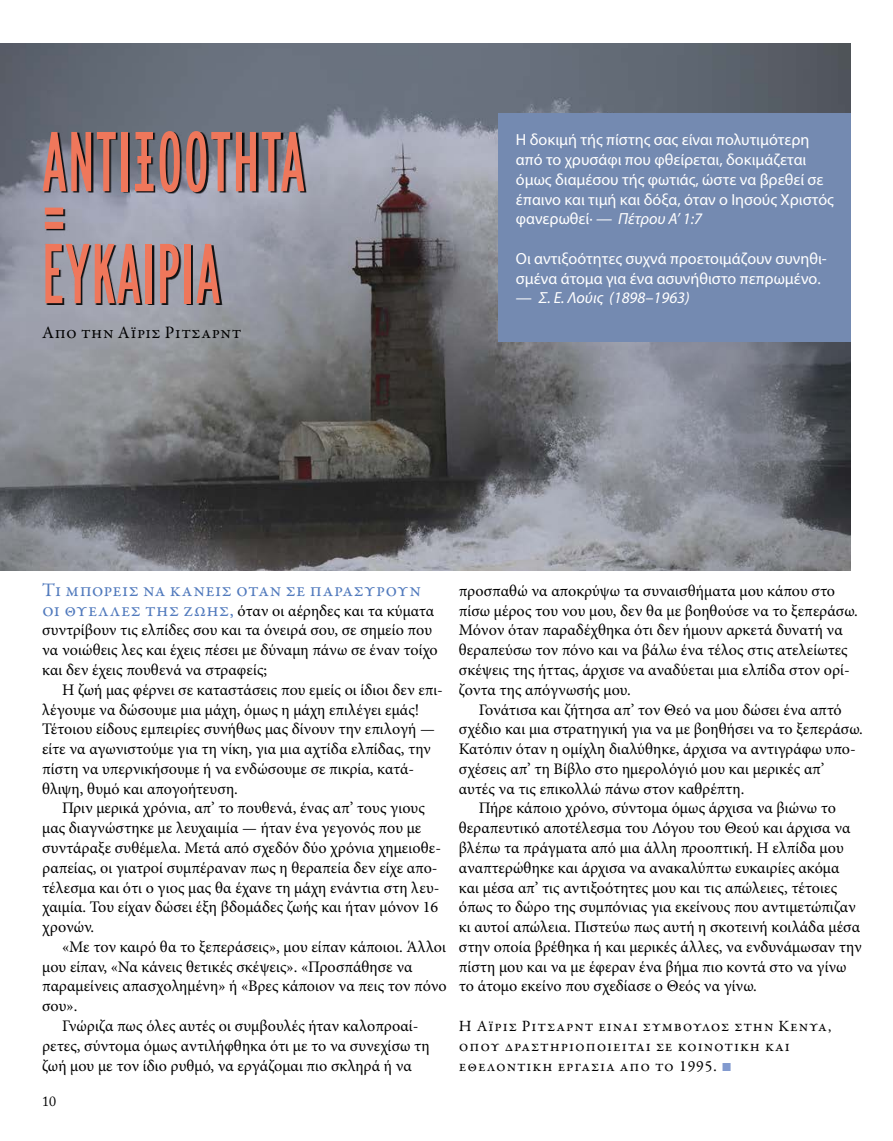
<style>
.page{position:relative;width:893px;height:1141px;background:#fff}
.page>*{position:absolute;margin:0;border:0;box-sizing:border-box;transform-origin:0 0}
.t1{font:91px "PF Highway Gothic Compressed";letter-spacing:.02em;color:#ef775b;scale:.76 1}
.t2{font:19.25px "Garamond Premr Pro";letter-spacing:.015em;color:#517abd}
.t3{font:17.5px "Garamond Premr Pro";letter-spacing:.035em;color:#000}
.t4{font:16.1px/19.8px "Minion Pro";color:#000}
.t5{font:16.1px/19.8px "Myriad Pro";color:#fff}
.t6{font:italic 16.1px "Myriad Pro";color:#fff}
.t7{font:15.75px/19.8px "Garamond Premr Pro";letter-spacing:.06em;color:#000}
.t8{font:14px "Adobe Caslon Pro";color:#000}
.s1{font-style:italic}
.s2{font-style:normal}
.s3{font-family:"Garamond Premr Pro";font-size:19.25px;color:#517abd}
.s4{font-family:"Arial";font-size:17.32px;color:#829acf}
</style>
<div class="page">
<img style="left:0;top:43px;width:851px;height:527px">
<div style="left:498px;top:113px;width:353px;height:228px;background:#748ab1"></div>
<div style="left:44px;top:132px;width:262px;height:173px;background:#000;opacity:.9"></div>
<h1 class="t1" style="left:42px;top:117px;width:347px">ΑΝΤΙΞΟΌΤΗΤΑ</h1>
<h1 class="t1" style="left:42px;top:173px;width:33px">=</h1>
<h1 class="t1" style="left:42px;top:229px;width:236px">ΕΥΚΑΙΡΊΑ</h1>
<p class="t3" style="left:42px;top:322px;width:201px">Από την Άιρις Ρίτσαρντ</p>
<p class="t5" style="left:516px;top:130px;width:320px">Η δοκιμή τής πίστης σας είναι πολυτιμότερη από το χρυσάφι που φθείρεται, δοκιμάζεται όμως διαμέσου τής φωτιάς, ώστε να βρεθεί σε έπαινο και τιμή και δόξα, όταν ο Ιησούς Χριστός φανερωθεί· <span class="s1">— Πέτρου Α’ 1:7</span></p>
<p class="t5" style="left:516px;top:248px;width:312px">Οι αντιξοότητες συχνά προετοιμάζουν συνηθι&shy;σμένα άτομα για ένα ασυνήθιστο πεπρωμένο.</p>
<p class="t6" style="left:516px;top:288px;width:175px"><span class="s2">—</span> Σ. Ε. Λούις (1898–1963)</p>
<p class="t2" style="left:42px;top:578px;width:380px">Τι μπορείς να κάνεις όταν σε παρασυρουν</p>
<p class="t4" style="left:42px;top:601px;width:397px"><span class="s3">οι θυελλεσ της ζωής,</span> όταν οι αέρηδες και τα κύματα συντρίβουν τις ελπίδες σου και τα όνειρά σου, σε σημείο που να νοιώθεις λες και έχεις πέσει με δύναμη πάνω σε έναν τοίχο και δεν έχεις πουθενά να στραφείς;</p>
<p class="t4" style="left:42px;top:680px;width:402px;text-indent:20px">Η ζωή μας φέρνει σε καταστάσεις που εμείς οι ίδιοι δεν επι&shy;λέγουμε να δώσουμε μια μάχη, όμως η μάχη επιλέγει εμάς!<br>Τέτοιου είδους εμπειρίες συνήθως μας δίνουν την επιλογή — είτε να αγωνιστούμε για τη νίκη, για μια αχτίδα ελπίδας, την πίστη να υπερνικήσουμε ή να ενδώσουμε σε πικρία, κατά&shy;θλιψη, θυμό και απογοήτευση.</p>
<p class="t4" style="left:42px;top:798px;width:400px;text-indent:20px">Πριν μερικά χρόνια, απ’ το πουθενά, ένας απ’ τους γιους μας διαγνώστηκε με λευχαιμία — ήταν ένα γεγονός που με συντάραξε συθέμελα. Μετά από σχεδόν δύο χρόνια χημειοθε&shy;ραπείας, οι γιατροί συμπέραναν πως η θεραπεία δεν είχε απο&shy;τέλεσμα και ότι ο γιος μας θα έχανε τη μάχη ενάντια στη λευ&shy;χαιμία. Του είχαν δώσει έξη βδομάδες ζωής και ήταν μόνον 16 χρονών.</p>
<p class="t4" style="left:62px;top:937px;width:386px">«Με τον καιρό θα το ξεπεράσεις», μου είπαν κάποιοι. Άλλοι</p>
<p class="t4" style="left:42px;top:957px;width:372px">μου είπαν, «Να κάνεις θετικές σκέψεις». «Προσπάθησε να</p>
<p class="t4" style="left:42px;top:976px;width:406px">παραμείνεις απασχολημένη» ή «Βρες κάποιον να πεις τον πόνο</p>
<p class="t4" style="left:42px;top:996px;width:37px">σου».</p>
<p class="t4" style="left:62px;top:1016px;width:358px">Γνώριζα πως όλες αυτές οι συμβουλές ήταν καλοπροαί-</p>
<p class="t4" style="left:42px;top:1036px;width:389px">ρετες, σύντομα όμως αντιλήφθηκα ότι με το να συνεχίσω τη</p>
<p class="t4" style="left:42px;top:1056px;width:371px">ζωή μου με τον ίδιο ρυθμό, να εργάζομαι πιο σκληρά ή να</p>
<p class="t8" style="left:42px;top:1093px;width:15px">10</p>
<p class="t4" style="left:459px;top:581px;width:401px">προσπαθώ να αποκρύψω τα συναισθήματα μου κάπου στο πίσω μέρος του νου μου, δεν θα με βοηθούσε να το ξεπεράσω.<br>Μόνον όταν παραδέχθηκα ότι δεν ήμουν αρκετά δυνατή να θεραπεύσω τον πόνο και να βάλω ένα τέλος στις ατελείωτες σκέψεις της ήττας, άρχισε να αναδύεται μια ελπίδα στον ορί&shy;ζοντα της απόγνωσής μου.</p>
<p class="t4" style="left:479px;top:700px;width:365px">Γονάτισα και ζήτησα απ’ τον Θεό να μου δώσει ένα απτό</p>
<p class="t4" style="left:459px;top:719px;width:406px">σχέδιο και μια στρατηγική για να με βοηθήσει να το ξεπεράσω.</p>
<p class="t4" style="left:459px;top:739px;width:398px">Κατόπιν όταν η ομίχλη διαλύθηκε, άρχισα να αντιγράφω υπο-</p>
<p class="t4" style="left:459px;top:759px;width:367px">σχέσεις απ’ τη Βίβλο στο ημερολόγιό μου και μερικές απ’</p>
<p class="t4" style="left:459px;top:779px;width:287px">αυτές να τις επικολλώ πάνω στον καθρέπτη.</p>
<p class="t4" style="left:479px;top:798px;width:359px">Πήρε κάποιο χρόνο, σύντομα όμως άρχισα να βιώνω το</p>
<p class="t4" style="left:459px;top:818px;width:393px">θεραπευτικό αποτέλεσμα του Λόγου του Θεού και άρχισα να</p>
<p class="t4" style="left:459px;top:838px;width:386px">βλέπω τα πράγματα από μια άλλη προοπτική. Η ελπίδα μου</p>
<p class="t4" style="left:459px;top:858px;width:382px">αναπτερώθηκε και άρχισα να ανακαλύπτω ευκαιρίες ακόμα</p>
<p class="t4" style="left:459px;top:878px;width:380px">και μέσα απ’ τις αντιξοότητες μου και τις απώλειες, τέτοιες</p>
<p class="t4" style="left:459px;top:897px;width:398px">όπως το δώρο της συμπόνιας για εκείνους που αντιμετώπιζαν</p>
<p class="t4" style="left:459px;top:917px;width:403px">κι αυτοί απώλεια. Πιστεύω πως αυτή η σκοτεινή κοιλάδα μέσα</p>
<p class="t4" style="left:459px;top:937px;width:404px">στην οποία βρέθηκα ή και μερικές άλλες, να ενδυνάμωσαν την</p>
<p class="t4" style="left:459px;top:957px;width:389px">πίστη μου και να με έφεραν ένα βήμα πιο κοντά στο να γίνω</p>
<p class="t4" style="left:459px;top:976px;width:300px">το άτομο εκείνο που σχεδίασε ο Θεός να γίνω.</p>
<p class="t7" style="left:459px;top:1016px;width:374px">Η Άιρις Ρίτσαρντ είναι σύμβουλος στην Κένυα, όπου δραστηριοποιείται σε κοινοτική και εθελοντική εργασία από το 1995. <span class="s4">■</span></p>
</div>
